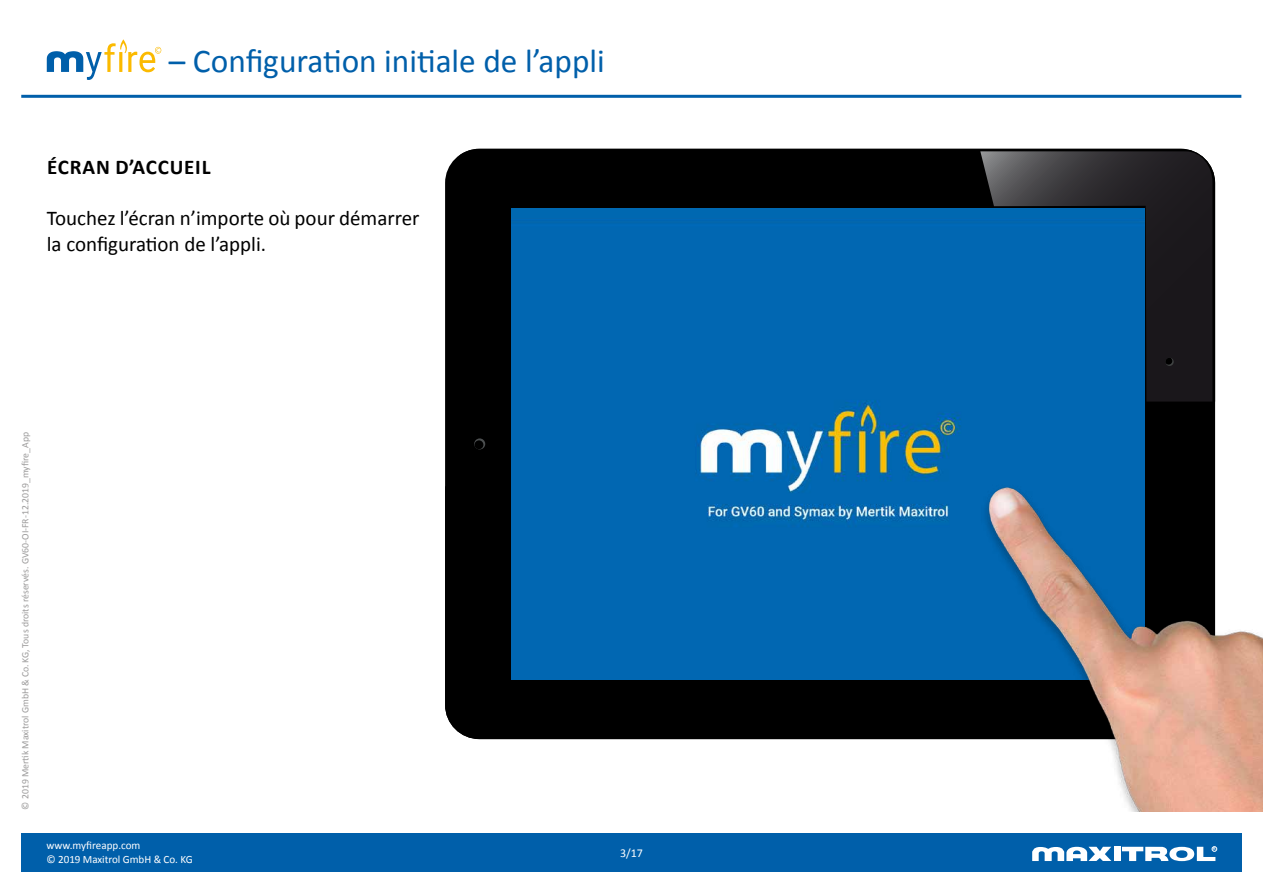
<style>
.page{position:relative;width:1263px;height:893px;background:#fff}
.page>*{position:absolute;margin:0;border:0;box-sizing:border-box;transform-origin:0 0}
.t1{font:33.3px "Calibri";color:#005faa}
.t2{font:21px/25.5px "Calibri";color:#000}
.t3{font:700 21px "Calibri";letter-spacing:.04em;color:#000}
.t4{font:12px "Calibri";color:#fff}
.t5{font:11.1px "Calibri";letter-spacing:-.005em;color:#fff}
.t6{font:9.75px "Calibri";color:#9b9a9a}
.t7{font:700 4.05px "Arial";color:#fff}
</style>
<div class="page">
<div style="left:21px;top:833px;width:1221px;height:39px;background:#005faa"></div>
<div style="left:1114px;top:847px;width:6px;height:14px;background:#fff"></div>
<svg style="left:1032px;top:847px;width:79px;height:14px"></svg>
<svg style="left:1122px;top:846px;width:95px;height:15px"></svg>
<hr style="left:21px;top:95px;width:1220px;height:3px;background:#005faa">
<svg style="left:47px;top:39px;width:114px;height:41px"></svg>
<div style="left:445px;top:149px;width:770px;height:590px;background:#000"></div>
<svg style="left:474px;top:438px;width:11px;height:11px"></svg>
<div style="left:474px;top:440px;width:9px;height:9px;background:#000;border-radius:50%"></div>
<svg style="left:980px;top:151px;width:232px;height:251px;background:#282529"></svg>
<div style="left:1165px;top:358px;width:9px;height:8px;background:#353737;border-radius:50%"></div>
<svg style="left:1165px;top:358px;width:7px;height:7px"></svg>
<div style="left:511px;top:208px;width:634px;height:472px;background:#0068b1"></div>
<img style="left:698px;top:400px;width:263px;height:122px">
<img style="left:977px;top:479px;width:286px;height:333px">
<h1 class="t1" style="left:169px;top:41px;width:437px">– Configuration initiale de l’appli</h1>
<h2 class="t3" style="left:47px;top:154px;width:165px">ÉCRAN D’ACCUEIL</h2>
<h2 class="t2" style="left:47px;top:205px;width:374px">Touchez l’écran n’importe où pour démarrer la configuration de l’appli.</h2>
<p class="t6" style="left:19px;top:810px;width:379px;rotate:-90deg">© 2019 Mertik Maxitrol GmbH &amp; Co.KG, Tous droits réservés. GV60-OI-FR-12.2019_myfire_App</p>
<p class="t5" style="left:47px;top:839px;width:95px">www.myfireapp.com</p>
<p class="t7" style="left:1213px;top:846px;width:4px">R</p>
<p class="t5" style="left:47px;top:852px;width:148px">© 2019 Maxitrol GmbH &amp; Co. KG</p>
<p class="t4" style="left:620px;top:846px;width:24px">3/17</p>
</div>
